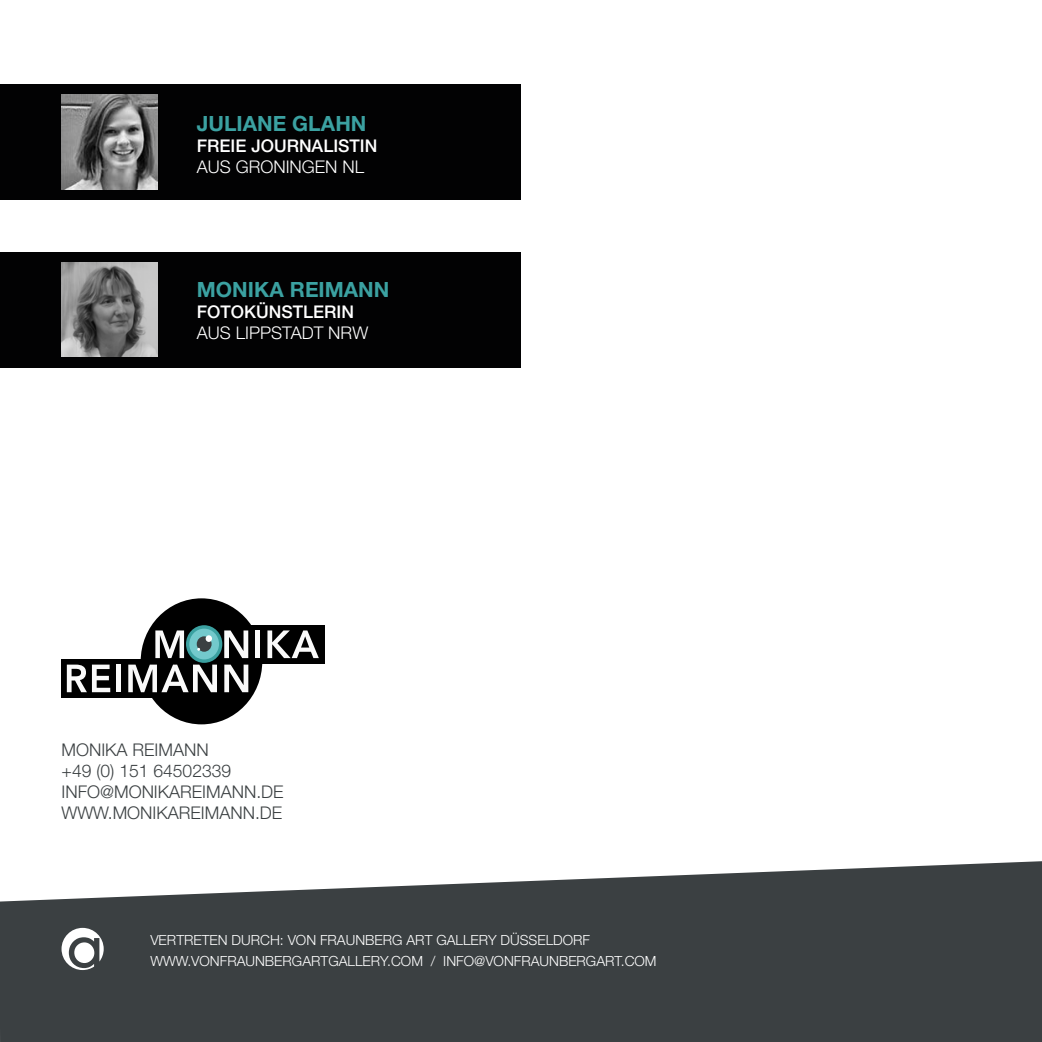
<style>
.page{position:relative;width:1042px;height:1042px;background:#fff}
.page>*{position:absolute;margin:0;border:0;box-sizing:border-box;transform-origin:0 0}
.t1{font:700 21px "Helvetica Neue CE";color:#3ba1a1}
.t2{font:300 17.5px/21px "Helvetica Neue CE";color:#3b4042}
.t3{font:500 17.5px "Helvetica Neue CE";color:#fff}
.t4{font:300 17.5px "Helvetica Neue CE";color:#fff}
.t5{font:300 14px/21px "Helvetica Neue CE";color:#fff}
</style>
<div class="page">
<svg style="left:0;top:861px;width:1042px;height:181px;fill:#3b4042"></svg>
<div style="left:0;top:84px;width:521px;height:115px;background:#020203"></div>
<img style="left:62px;top:95px;width:95px;height:94px">
<div style="left:141px;top:598px;width:121px;height:126px;background:#000;border-radius:50%"></div>
<div style="left:220px;top:625px;width:104px;height:39px;background:#000"></div>
<div style="left:62px;top:659px;width:127px;height:39px;background:#000"></div>
<svg style="left:224px;top:630px;width:24px;height:28px"></svg>
<div style="left:255px;top:630px;width:5px;height:28px;background:#fafafa"></div>
<svg style="left:267px;top:630px;width:52px;height:28px"></svg>
<svg style="left:186px;top:625px;width:36px;height:38px"></svg>
<svg style="left:67px;top:664px;width:43px;height:28px"></svg>
<div style="left:116px;top:664px;width:5px;height:28px;background:#fafafa"></div>
<svg style="left:128px;top:629px;width:90px;height:63px"></svg>
<svg style="left:224px;top:664px;width:24px;height:28px"></svg>
<div style="left:0;top:252px;width:521px;height:115px;background:#020203"></div>
<img style="left:62px;top:263px;width:95px;height:94px">
<svg style="left:62px;top:928px;width:42px;height:42px"></svg>
<h1 class="t1" style="left:197px;top:110px;width:171px">JULIANE GLAHN</h1>
<p class="t3" style="left:197px;top:135px;width:182px">FREIE JOURNALISTIN</p>
<p class="t4" style="left:197px;top:156px;width:169px">AUS GRONINGEN NL</p>
<h1 class="t1" style="left:197px;top:276px;width:194px">MONIKA REIMANN</h1>
<p class="t3" style="left:197px;top:301px;width:159px">FOTOKÜNSTLERIN</p>
<p class="t4" style="left:197px;top:322px;width:173px">AUS LIPPSTADT NRW</p>
<p class="t2" style="left:62px;top:739px;width:224px">MONIKA REIMANN<br>+49 (0) 151 64502339<br>INFO@MONIKAREIMANN.DE<br>WWW.MONIKAREIMANN.DE</p>
<p class="t5" style="left:150px;top:929px;width:508px">VERTRETEN DURCH: VON FRAUNBERG ART GALLERY DÜSSELDORF<br>WWW.VONFRAUNBERGARTGALLERY.COM / INFO@VONFRAUNBERGART.COM</p>
</div>
